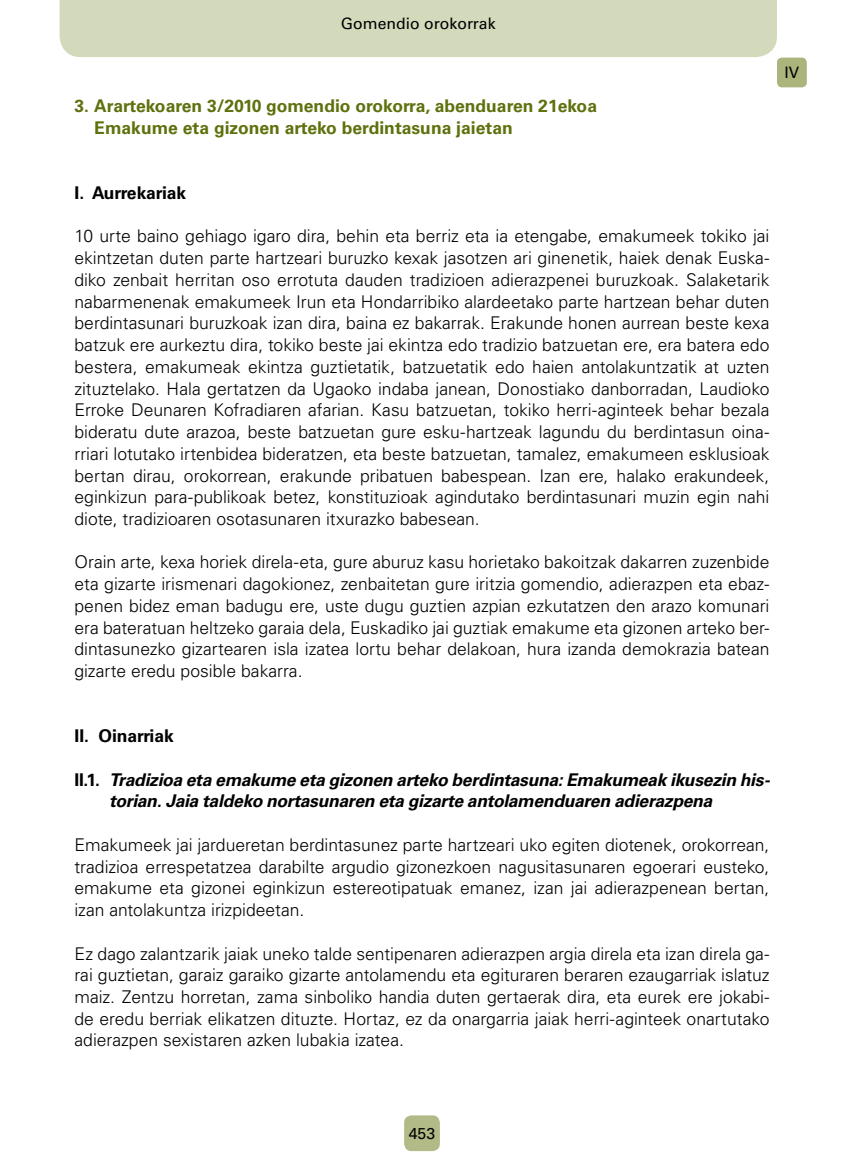
<style>
.page{position:relative;width:844px;height:1166px;background:#fff}
.page>*{position:absolute;margin:0;border:0;box-sizing:border-box;transform-origin:0 0}
.t1{font:300 17.5px/21.7px "Univers LT Std";color:#000;text-align:justify}
.t2{font:italic 700 17.5px/21.7px "Univers LT Std";letter-spacing:-.02em;color:#000}
.t3{font:700 17.5px/21.7px "Univers LT Std";color:#5d710d}
.t4{font:700 17.5px "Univers LT Std";color:#000}
.t5{font:15.75px "Univers LT Std";color:#000}
.s1{font-style:normal}
</style>
<div class="page">
<div style="left:60px;top:0;width:716px;height:57px;background:#d3d9bb"></div>
<div style="left:776px;top:58px;width:30px;height:29px;background:#aab47b;border-radius:5px"></div>
<div style="left:404px;top:1115px;width:36px;height:36px;background:#b2bb88;border-radius:7px"></div>
<p class="t5" style="left:341px;top:14px;width:156px">Gomendio orokorrak</p>
<p class="t3" style="left:94px;top:95px;width:504px;text-indent:-20px">3. Arartekoaren 3/2010 gomendio orokorra, abenduaren 21ekoa<br>Emakume eta gizonen arteko berdintasuna jaietan</p>
<p class="t5" style="left:784px;top:63px;width:16px">IV</p>
<p class="t4" style="left:74px;top:182px;width:113px">I. Aurrekariak</p>
<p class="t1" style="left:74px;top:225px;width:696px">10 urte baino gehiago igaro dira, behin eta berriz eta ia etengabe, emakumeek tokiko jai ekintzetan duten parte hartzeari buruzko kexak jasotzen ari ginenetik, haiek denak Euska&shy;diko zenbait herritan oso errotuta dauden tradizioen adierazpenei buruzkoak. Salaketarik nabarmenenak emakumeek Irun eta Hondarribiko alardeetako parte hartzean behar duten berdintasunari buruzkoak izan dira, baina ez bakarrak. Erakunde honen aurrean beste kexa batzuk ere aurkeztu dira, tokiko beste jai ekintza edo tradizio batzuetan ere, era batera edo bestera, emakumeak ekintza guztietatik, batzuetatik edo haien antolakuntzatik at uzten zituztelako. Hala gertatzen da Ugaoko indaba janean, Donostiako danborradan, Laudioko Erroke Deunaren Kofradiaren afarian. Kasu batzuetan, tokiko herri-aginteek behar bezala bideratu dute arazoa, beste batzuetan gure esku-hartzeak lagundu du berdintasun oina&shy;rriari lotutako irtenbidea bideratzen, eta beste batzuetan, tamalez, emakumeen esklusioak bertan dirau, orokorrean, erakunde pribatuen babespean. Izan ere, halako erakundeek, eginkizun para-publikoak betez, konstituzioak agindutako berdintasunari muzin egin nahi diote, tradizioaren osotasunaren itxurazko babesean.</p>
<p class="t1" style="left:74px;top:551px;width:696px">Orain arte, kexa horiek direla-eta, gure aburuz kasu horietako bakoitzak dakarren zuzenbide eta gizarte irismenari dagokionez, zenbaitetan gure iritzia gomendio, adierazpen eta ebaz&shy;penen bidez eman badugu ere, uste dugu guztien azpian ezkutatzen den arazo komunari era bateratuan heltzeko garaia dela, Euskadiko jai guztiak emakume eta gizonen arteko ber&shy;dintasunezko gizartearen isla izatea lortu behar delakoan, hura izanda demokrazia batean gizarte eredu posible bakarra.</p>
<p class="t4" style="left:74px;top:726px;width:101px">II. Oinarriak</p>
<p class="t2" style="left:109px;top:769px;width:662px;text-indent:-35px"><span class="s1">II.1.</span> Tradizioa eta emakume eta gizonen arteko berdintasuna: Emakumeak ikusezin his&shy;torian. Jaia taldeko nortasunaren eta gizarte antolamenduaren adierazpena</p>
<p class="t1" style="left:74px;top:834px;width:696px">Emakumeek jai jardueretan berdintasunez parte hartzeari uko egiten diotenek, orokorrean, tradizioa errespetatzea darabilte argudio gizonezkoen nagusitasunaren egoerari eusteko, emakume eta gizonei eginkizun estereotipatuak emanez, izan jai adierazpenean bertan, izan antolakuntza irizpideetan.</p>
<p class="t1" style="left:74px;top:942px;width:696px">Ez dago zalantzarik jaiak uneko talde sentipenaren adierazpen argia direla eta izan direla ga&shy;rai guztietan, garaiz garaiko gizarte antolamendu eta egituraren beraren ezaugarriak islatuz maiz. Zentzu horretan, zama sinboliko handia duten gertaerak dira, eta eurek ere jokabi&shy;de eredu berriak elikatzen dituzte. Hortaz, ez da onargarria jaiak herri-aginteek onartutako adierazpen sexistaren azken lubakia izatea.</p>
<p class="t5" style="left:409px;top:1124px;width:28px">453</p>
</div>
